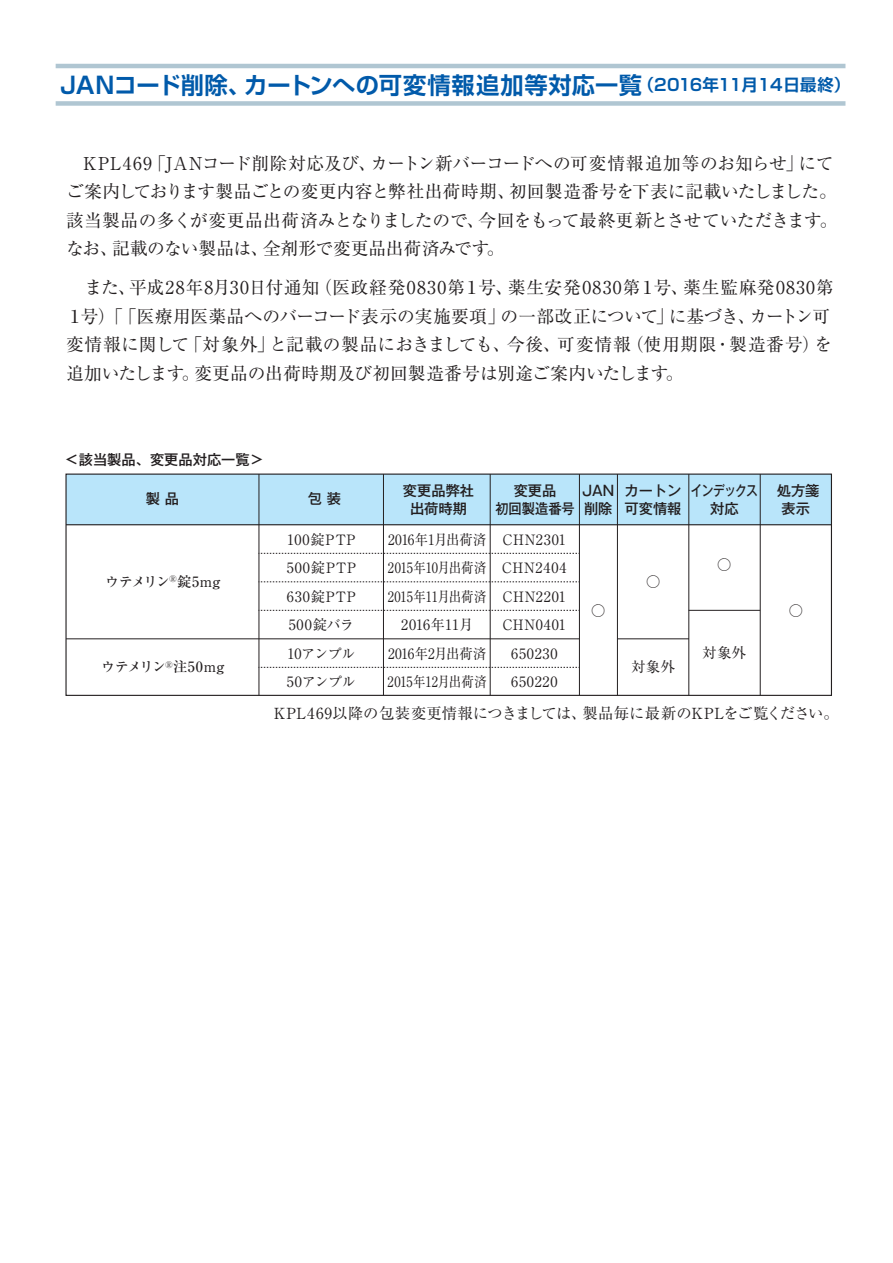
<style>
.page{position:relative;width:893px;height:1263px;background:#fff}
.page>*{position:absolute;margin:0;border:0;box-sizing:border-box;transform-origin:0 0}
.t1{font:700 23.25px "Shin Go Pro De";letter-spacing:.005em;color:#015aaa}
.t2{font:17.7px/28.5px "Ryumin Pr 6";letter-spacing:.005em;color:#231f20}
.t3{font:15.3px "Ryumin Pr 6";letter-spacing:.015em;color:#231f20}
.t4{font:500 14.25px/18px "Gothic MB101 Pro";color:#231f20;text-align:center}
.t5{font:14.25px/28.5px "Ryumin Pr 6";letter-spacing:.025em;color:#231f20;text-align:justify}
.t6{font:14.25px/28.5px "Ryumin Pr 6";letter-spacing:.005em;color:#231f20;scale:.94 1}
.t7{font:14.25px/28.5px "Ryumin Pr 6";color:#231f20;scale:.88 1}
.t8{font:14.25px/28.5px "Ryumin Pr 6";letter-spacing:-.045em;color:#231f20}
.t9{font:14.25px "Ryumin Pr 6";letter-spacing:-.005em;color:#231f20;scale:.88 1}
.t10{font:500 14.25px "Ryumin Pr 6";letter-spacing:-.03em;color:#231f20}
.t11{font:500 14.25px "Ryumin Pr 6";letter-spacing:-.055em;color:#231f20}
.t12{font:14.25px "Ryumin Pr 6";letter-spacing:-.02em;color:#231f20;scale:.94 1}
.t13{font:500 14.25px/18px "Gothic MB101 Pro";letter-spacing:-.04em;color:#231f20;text-align:center;scale:.82 1}
.t14{font:14.25px "Ryumin Pr 6";letter-spacing:.045em;color:#231f20}
.t15{font:500 14.25px/18px "Gothic MB101 Pro";color:#231f20;scale:.92 1}
.s1{font-size:16.5px}
</style>
<div class="page">
<svg style="left:55px;top:63px;width:791px;height:631px"></svg>
<div style="left:56px;top:101px;width:789px;height:5px;background:#b0c6d2"></div>
<hr style="left:56px;top:64px;width:789px;height:4px;background:#b0c6d2">
<div style="left:66px;top:474px;width:765px;height:51px;background:#b9e5fa"></div>
<div style="left:65px;top:473px;width:767px;height:223px;border:1px solid #231f20"></div>
<hr style="left:66px;top:524px;width:765px;height:1px;background:#231f20">
<svg style="left:260px;top:553px;width:319px;height:1px"></svg>
<svg style="left:260px;top:582px;width:319px;height:1px"></svg>
<svg style="left:260px;top:610px;width:319px;height:1px"></svg>
<svg style="left:260px;top:667px;width:319px;height:1px"></svg>
<hr style="left:689px;top:610px;width:71px;height:1px;background:#231f20">
<hr style="left:617px;top:639px;width:72px;height:1px;background:#231f20">
<hr style="left:66px;top:638px;width:513px;height:1px;background:#231f20">
<hr style="left:259px;top:474px;width:1px;height:221px;background:#231f20">
<hr style="left:383px;top:474px;width:1px;height:221px;background:#231f20">
<hr style="left:490px;top:474px;width:1px;height:221px;background:#231f20">
<hr style="left:579px;top:474px;width:1px;height:221px;background:#231f20">
<hr style="left:617px;top:474px;width:1px;height:221px;background:#231f20">
<hr style="left:688px;top:474px;width:1px;height:221px;background:#231f20">
<hr style="left:760px;top:474px;width:1px;height:221px;background:#231f20">
<h1 class="t1" style="left:60px;top:66px;width:792px">JANコード削除、カートンへの可変情報追加等対応一覧<span class="s1">（2016年11月14日最終）</span></h1>
<p class="t2" style="left:66px;top:148px;width:773px;text-indent:17px">KPL469「JANコード削除対応及び、カートン新バーコードへの可変情報追加等のお知らせ」にてご案内しております製品ごとの変更内容と弊社出荷時期、初回製造番号を下表に記載いたしました。該当製品の多くが変更品出荷済みとなりましたので、今回をもって最終更新とさせていただきます。なお、記載のない製品は、全剤形で変更品出荷済みです。</p>
<p class="t2" style="left:66px;top:272px;width:769px">　また、平成28年8月30日付通知（医政経発0830第１号、薬生安発0830第１号、薬生監麻発0830第１号）「「医療用医薬品へのバーコード表示の実施要項」の一部改正について」に基づき、カートン可変情報に関して「対象外」と記載の製品におきましても、今後、可変情報（使用期限・製造番号）を追加いたします。変更品の出荷時期及び初回製造番号は別途ご案内いたします。</p>
<p class="t4" style="left:64px;top:448px;width:201px">＜該当製品、変更品対応一覧＞</p>
<p class="t4" style="left:146px;top:488px;width:35px">製 品</p>
<p class="t4" style="left:308px;top:488px;width:35px">包 装</p>
<p class="t5" style="left:287px;top:524px;width:71px">100錠PTP 500錠PTP 630錠PTP 500錠バラ</p>
<p class="t6" style="left:388px;top:524px;width:191px">2016年1月出荷済 CHN2301<br>2015年10月出荷済 CHN2404</p>
<p class="t4" style="left:495px;top:480px;width:81px">変更品<br>初回製造番号</p>
<p class="t4" style="left:624px;top:480px;width:58px;text-align:left">カートン可変情報</p>
<p class="t4" style="left:777px;top:480px;width:44px">処方箋表示</p>
<p class="t13" style="left:691px;top:480px;width:83px">インデックス対応</p>
<p class="t4" style="left:403px;top:480px;width:73px">変更品弊社出荷時期</p>
<p class="t15" style="left:582px;top:480px;width:36px">JAN削除</p>
<p class="t5" style="left:717px;top:550px;width:16px">○</p>
<p class="t11" style="left:105px;top:570px;width:116px">ウテメリン<sup>®</sup>錠5mg</p>
<p class="t5" style="left:646px;top:566px;width:16px">○</p>
<p class="t7" style="left:401px;top:581px;width:189px;text-indent:-13px">2015年11月出荷済 CHN2201<br>2016年11月</p>
<p class="t5" style="left:789px;top:596px;width:16px">○</p>
<p class="t5" style="left:591px;top:596px;width:16px">○</p>
<p class="t14" style="left:503px;top:614px;width:65px">CHN0401</p>
<p class="t10" style="left:101px;top:656px;width:124px">ウテメリン<sup>®</sup>注50mg</p>
<p class="t8" style="left:287px;top:638px;width:70px">10アンプル<br>50アンプル</p>
<p class="t12" style="left:388px;top:642px;width:106px">2016年2月出荷済</p>
<p class="t5" style="left:511px;top:638px;width:48px">650230</p>
<p class="t9" style="left:388px;top:671px;width:114px">2015年12月出荷済</p>
<p class="t5" style="left:511px;top:667px;width:48px">650220</p>
<p class="t5" style="left:631px;top:652px;width:45px">対象外</p>
<p class="t5" style="left:703px;top:637px;width:45px">対象外</p>
<p class="t3" style="left:274px;top:701px;width:566px">KPL469以降の包装変更情報につきましては、製品毎に最新のKPLをご覧ください。</p>
</div>
